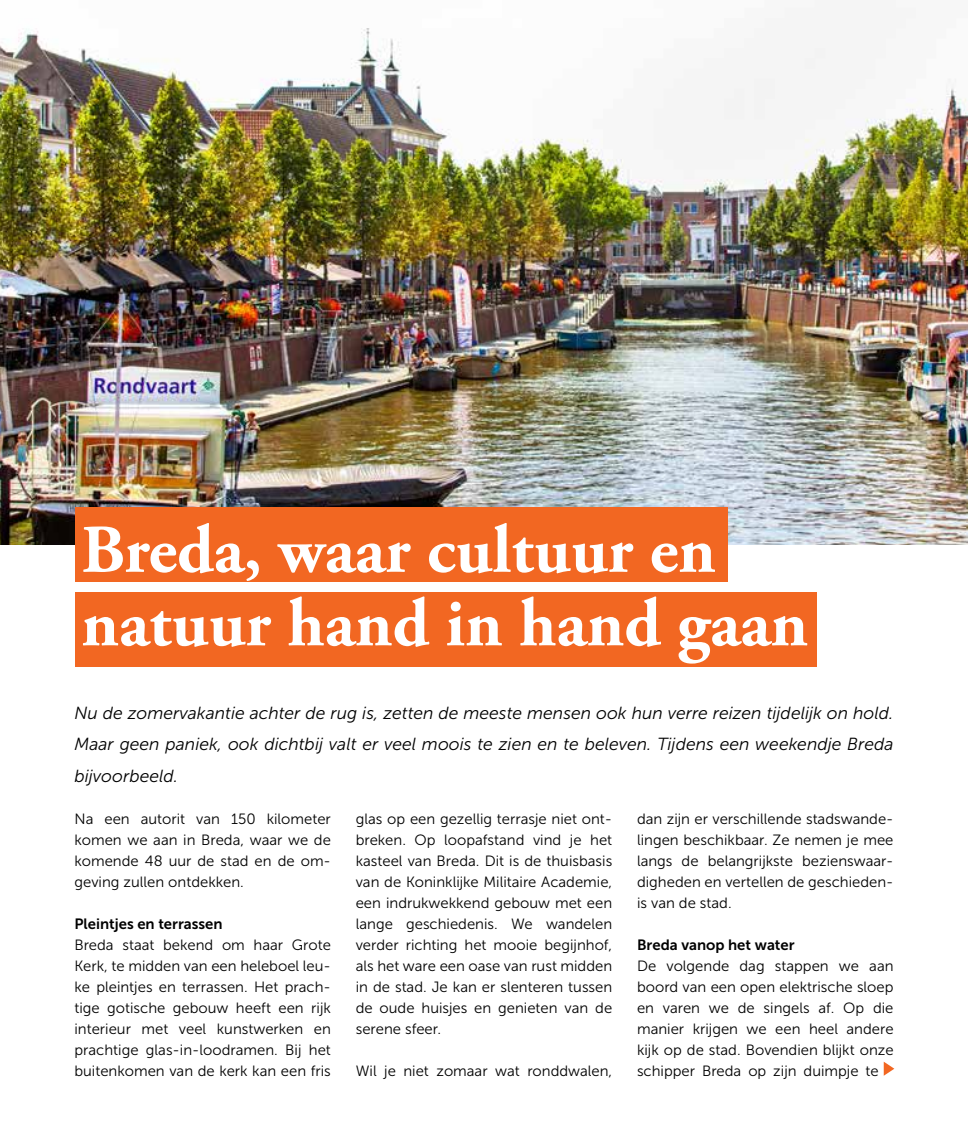
<style>
.page{position:relative;width:968px;height:1141px;background:#fff}
.page>*{position:absolute;margin:0;border:0;box-sizing:border-box;transform-origin:0 0}
.t1{font:700 68.25px/73.5px "Adobe Garamond Pro";color:#fff}
.t2{font:italic 17.5px/31.5px "Museo Sans 300";color:#000;text-align:justify}
.t3{font:14.88px/21px "Museo Sans 300";color:#000;text-align:justify}
.t4{font:14.88px "Museo Sans 700";color:#000}
</style>
<div class="page">
<img style="left:0;top:28px;width:967px;height:517px">
<div style="left:75px;top:592px;width:741px;height:74px;background:#f26722"></div>
<div style="left:75px;top:507px;width:652px;height:75px;background:#f26722"></div>
<svg style="left:883px;top:1062px;width:11px;height:14px"></svg>
<h1 class="t1" style="left:81px;top:515px;width:728px">Breda, waar cultuur en natuur hand in hand gaan</h1>
<p class="t2" style="left:74px;top:697px;width:820px">Nu de zomervakantie achter de rug is, zetten de meeste mensen ook hun verre reizen tijdelijk on hold.<br>Maar geen paniek, ook dichtbij valt er veel moois te zien en te beleven. Tijdens een weekendje Breda bijvoorbeeld.</p>
<p class="t3" style="left:74px;top:808px;width:258px">Na een autorit van 150 kilometer komen we aan in Breda, waar we de komende 48 uur de stad en de om&shy;geving zullen ontdekken.</p>
<p class="t4" style="left:74px;top:915px;width:150px">Pleintjes en terrassen</p>
<p class="t3" style="left:74px;top:934px;width:258px">Breda staat bekend om haar Grote Kerk, te midden van een heleboel leu&shy;ke pleintjes en terrassen. Het prach&shy;tige gotische gebouw heeft een rijk interieur met veel kunstwerken en prachtige glas-in-loodramen. Bij het buitenkomen van de kerk kan een fris</p>
<p class="t3" style="left:356px;top:808px;width:258px">glas op een gezellig terrasje niet ont&shy;breken. Op loopafstand vind je het kasteel van Breda. Dit is de thuisbasis van de Koninklijke Militaire Academie, een indrukwekkend gebouw met een lange geschiedenis. We wandelen verder richting het mooie begijnhof, als het ware een oase van rust midden in de stad. Je kan er slenteren tussen de oude huisjes en genieten van de serene sfeer.</p>
<p class="t3" style="left:356px;top:1060px;width:258px">Wil je niet zomaar wat ronddwalen,</p>
<p class="t3" style="left:637px;top:808px;width:258px">dan zijn er verschillende stadswande&shy;lingen beschikbaar. Ze nemen je mee langs de belangrijkste bezienswaar&shy;digheden en vertellen de geschieden&shy;is van de stad.</p>
<p class="t4" style="left:637px;top:936px;width:159px">Breda vanop het water</p>
<p class="t3" style="left:637px;top:955px;width:258px">De volgende dag stappen we aan boord van een open elektrische sloep en varen we de singels af. Op die manier krijgen we een heel andere kijk op de stad. Bovendien blijkt onze schipper Breda op zijn duimpje te</p>
</div>
